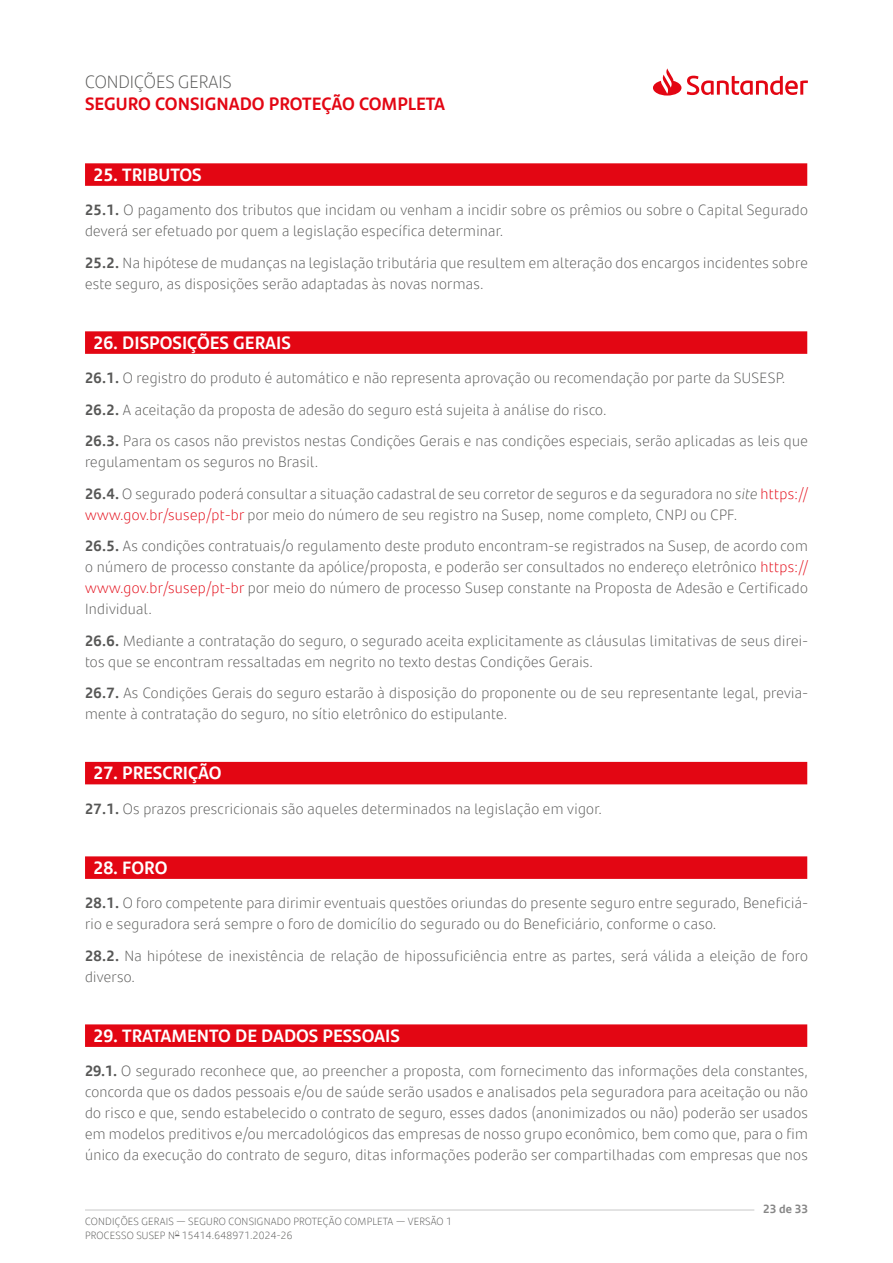
<style>
.page{position:relative;width:893px;height:1263px;background:#fff}
.page>*{position:absolute;margin:0;border:0;box-sizing:border-box;transform-origin:0 0}
.t1{font:700 18px "Santander Text";color:#fff}
.t2{font:700 18px "Santander Text";color:#e30613}
.t3{font:300 18px "Santander Text";color:#575756}
.t4{font:300 15px/21px "Santander Text";letter-spacing:.02em;color:#575756}
.t5{font:700 12px "Santander Text";color:#878787}
.t6{font:300 10.5px/13.5px "Santander Text";letter-spacing:.02em;color:#575756}
.s1{font-weight:700}
.s2{font-style:italic}
.s3{color:#e30613}
</style>
<div class="page">
<hr style="left:85px;top:1209px;width:669px;height:2px;background:#dadada">
<svg style="left:653px;top:68px;width:155px;height:28px"></svg>
<div style="left:85px;top:163px;width:722px;height:23px;background:#e30613"></div>
<div style="left:85px;top:331px;width:722px;height:23px;background:#e30613"></div>
<div style="left:85px;top:762px;width:722px;height:22px;background:#e30613"></div>
<div style="left:85px;top:856px;width:722px;height:23px;background:#e30613"></div>
<div style="left:85px;top:1024px;width:722px;height:23px;background:#e30613"></div>
<p class="t3" style="left:85px;top:68px;width:148px">CONDIÇÕES GERAIS</p>
<p class="t2" style="left:85px;top:90px;width:362px">SEGURO CONSIGNADO PROTEÇÃO COMPLETA</p>
<p class="t1" style="left:93px;top:160px;width:110px">25. TRIBUTOS</p>
<p class="t4" style="left:85px;top:199px;width:724px"><span class="s1">25.1.</span> O pagamento dos tributos que incidam ou venham a incidir sobre os prêmios ou sobre o Capital Segurado deverá ser efetuado por quem a legislação específica determinar.</p>
<p class="t4" style="left:85px;top:251px;width:724px"><span class="s1">25.2.</span> Na hipótese de mudanças na legislação tributária que resultem em alteração dos encargos incidentes sobre este seguro, as disposições serão adaptadas às novas normas.</p>
<p class="t1" style="left:93px;top:328px;width:199px">26. DISPOSIÇÕES GERAIS</p>
<p class="t4" style="left:85px;top:361px;width:724px;line-height:31.5px"><span class="s1">26.1.</span> O registro do produto é automático e não representa aprovação ou recomendação por parte da SUSESP.<br><span class="s1">26.2.</span> A aceitação da proposta de adesão do seguro está sujeita à análise do risco.<br><span class="s1">26.3.</span> Para os casos não previstos nestas Condições Gerais e nas condições especiais, serão aplicadas as leis que</p>
<p class="t4" style="left:85px;top:445px;width:724px;line-height:31.5px">regulamentam os seguros no Brasil.<br><span class="s1">26.4.</span> O segurado poderá consultar a situação cadastral de seu corretor de seguros e da seguradora no <span class="s2">site</span> <span class="s3">https://</span></p>
<p class="t4" style="left:85px;top:498px;width:724px;line-height:31.5px"><span class="s3">www.gov.br/susep/pt-br</span> por meio do número de seu registro na Susep, nome completo, CNPJ ou CPF.<br><span class="s1">26.5.</span> As condições contratuais/o regulamento deste produto encontram-se registrados na Susep, de acordo com</p>
<p class="t4" style="left:85px;top:556px;width:724px;text-align:justify">o número de processo constante da apólice/proposta, e poderão ser consultados no endereço eletrônico <span class="s3">https:// www.gov.br/susep/pt-br</span> por meio do número de processo Susep constante na Proposta de Adesão e Certificado Individual.</p>
<p class="t4" style="left:85px;top:629px;width:724px"><span class="s1">26.6.</span> Mediante a contratação do seguro, o segurado aceita explicitamente as cláusulas limitativas de seus direi&shy;tos que se encontram ressaltadas em negrito no texto destas Condições Gerais.</p>
<p class="t4" style="left:85px;top:682px;width:724px"><span class="s1">26.7.</span> As Condições Gerais do seguro estarão à disposição do proponente ou de seu representante legal, previa&shy;mente à contratação do seguro, no sítio eletrônico do estipulante.</p>
<p class="t1" style="left:93px;top:759px;width:130px">27. PRESCRIÇÃO</p>
<p class="t4" style="left:85px;top:797px;width:518px"><span class="s1">27.1.</span> Os prazos prescricionais são aqueles determinados na legislação em vigor.</p>
<p class="t1" style="left:93px;top:853px;width:76px">28. FORO</p>
<p class="t4" style="left:85px;top:892px;width:724px"><span class="s1">28.1.</span> O foro competente para dirimir eventuais questões oriundas do presente seguro entre segurado, Beneficiá&shy;rio e seguradora será sempre o foro de domicílio do segurado ou do Beneficiário, conforme o caso.</p>
<p class="t4" style="left:85px;top:944px;width:724px"><span class="s1">28.2.</span> Na hipótese de inexistência de relação de hipossuficiência entre as partes, será válida a eleição de foro diverso.</p>
<p class="t1" style="left:93px;top:1021px;width:308px">29. TRATAMENTO DE DADOS PESSOAIS</p>
<p class="t4" style="left:85px;top:1060px;width:724px;text-align:justify"><span class="s1">29.1.</span> O segurado reconhece que, ao preencher a proposta, com fornecimento das informações dela constantes, concorda que os dados pessoais e/ou de saúde serão usados e analisados pela seguradora para aceitação ou não do risco e que, sendo estabelecido o contrato de seguro, esses dados (anonimizados ou não) poderão ser usados em modelos preditivos e/ou mercadológicos das empresas de nosso grupo econômico, bem como que, para o fim único da execução do contrato de seguro, ditas informações poderão ser compartilhadas com empresas que nos</p>
<p class="t6" style="left:85px;top:1214px;width:369px">CONDIÇÕES GERAIS — SEGURO CONSIGNADO PROTEÇÃO COMPLETA — VERSÃO 1<br>PROCESSO SUSEP N<sup>O</sup> 15414.648971.2024-26</p>
<p class="t5" style="left:763px;top:1200px;width:46px">23 de 33</p>
</div>
